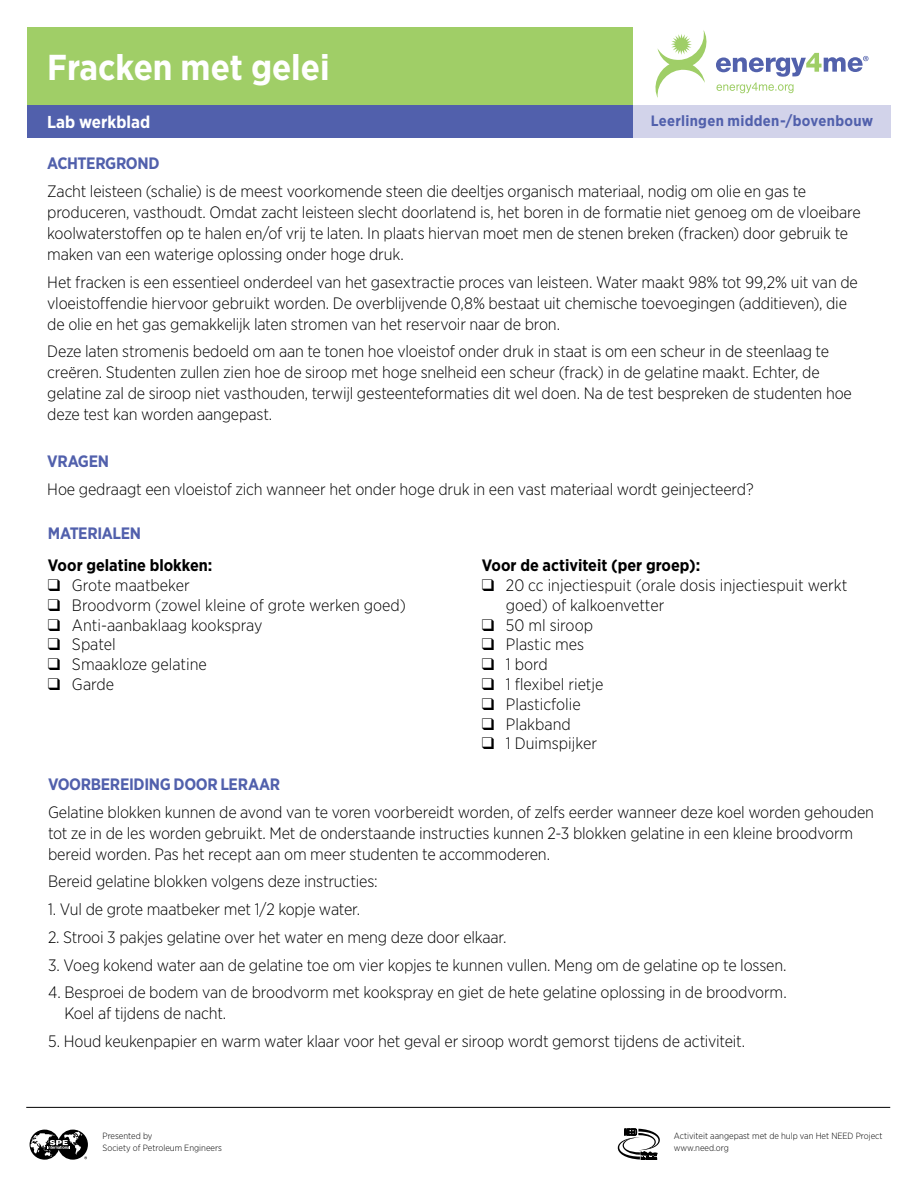
<style>
.page{position:relative;width:918px;height:1188px;background:#fff}
.page>*{position:absolute;margin:0;border:0;box-sizing:border-box;transform-origin:0 0}
.t1{font:700 36px "Gotham Narrow";color:#fff}
.t2{font:700 17.25px "Gotham Narrow";color:#fff}
.t3{font:300 16.5px/21px "Gotham Narrow";letter-spacing:-.01em;color:#000}
.t4{font:700 16.5px "Gotham Narrow";letter-spacing:-.02em;color:#5160ac}
.t5{font:700 16.5px "Gotham Narrow";color:#000}
.t6{font:700 15px "Gotham Narrow";letter-spacing:.02em;color:#5160ac}
.t7{font:300 9px/12px "Gotham Narrow";color:#000}
</style>
<div class="page">
<hr style="left:26px;top:1107px;width:864px;height:1px;background:#000">
<svg style="left:30px;top:1130px;width:58px;height:30px"></svg>
<svg style="left:618px;top:1128px;width:42px;height:32px"></svg>
<div style="left:633px;top:105px;width:258px;height:33px;background:#d2d3ea"></div>
<div style="left:27px;top:27px;width:606px;height:77px;background:#a0ce67"></div>
<div style="left:27px;top:105px;width:606px;height:33px;background:#5160ac"></div>
<svg style="left:656px;top:30px;width:212px;height:68px"></svg>
<h1 class="t1" style="left:47px;top:51px;width:284px">Fracken met gelei</h1>
<p class="t2" style="left:47px;top:114px;width:104px">Lab werkblad</p>
<p class="t6" style="left:651px;top:114px;width:224px">Leerlingen midden-/bovenbouw</p>
<p class="t4" style="left:47px;top:156px;width:114px">ACHTERGROND</p>
<p class="t3" style="left:47px;top:181px;width:815px">Zacht leisteen (schalie) is de meest voorkomende steen die deeltjes organisch materiaal, nodig om olie en gas te produceren, vasthoudt. Omdat zacht leisteen slecht doorlatend is, het boren in de formatie niet genoeg om de vloeibare koolwaterstoffen op te halen en/of vrij te laten. In plaats hiervan moet men de stenen breken (fracken) door gebruik te maken van een waterige oplossing onder hoge druk.</p>
<p class="t3" style="left:47px;top:272px;width:812px">Het fracken is een essentieel onderdeel van het gasextractie proces van leisteen. Water maakt 98% tot 99,2% uit van de vloeistoffendie hiervoor gebruikt worden. De overblijvende 0,8% bestaat uit chemische toevoegingen (additieven), die de olie en het gas gemakkelijk laten stromen van het reservoir naar de bron.</p>
<p class="t3" style="left:47px;top:342px;width:806px">Deze laten stromenis bedoeld om aan te tonen hoe vloeistof onder druk in staat is om een scheur in de steenlaag te creëren. Studenten zullen zien hoe de siroop met hoge snelheid een scheur (frack) in de gelatine maakt. Echter, de gelatine zal de siroop niet vasthouden, terwijl gesteenteformaties dit wel doen. Na de test bespreken de studenten hoe deze test kan worden aangepast.</p>
<p class="t4" style="left:47px;top:454px;width:63px">VRAGEN</p>
<p class="t3" style="left:47px;top:480px;width:708px">Hoe gedraagt een vloeistof zich wanneer het onder hoge druk in een vast materiaal wordt geinjecteerd?</p>
<p class="t4" style="left:48px;top:526px;width:95px">MATERIALEN</p>
<p class="t5" style="left:48px;top:558px;width:166px">Voor gelatine blokken:</p>
<p class="t3" style="left:48px;top:575px;width:143px">❑ Grote maatbeker</p>
<p class="t3" style="left:48px;top:595px;width:359px">❑ Broodvorm (zowel kleine of grote werken goed)</p>
<p class="t3" style="left:48px;top:615px;width:216px">❑ Anti-aanbaklaag kookspray</p>
<p class="t3" style="left:48px;top:635px;width:69px">❑ Spatel</p>
<p class="t3" style="left:48px;top:655px;width:160px">❑ Smaakloze gelatine</p>
<p class="t3" style="left:48px;top:674px;width:68px">❑ Garde</p>
<p class="t5" style="left:482px;top:558px;width:220px">Voor de activiteit (per groep):</p>
<p class="t3" style="left:506px;top:576px;width:343px;line-height:19.8px;text-indent:-24px">❑ 20 cc injectiespuit (orale dosis injectiespuit werkt goed) of kalkoenvetter</p>
<p class="t3" style="left:482px;top:615px;width:113px">❑ 50 ml siroop</p>
<p class="t3" style="left:482px;top:635px;width:104px">❑ Plastic mes</p>
<p class="t3" style="left:482px;top:655px;width:67px">❑ 1 bord</p>
<p class="t3" style="left:482px;top:674px;width:123px">❑ 1 flexibel rietje</p>
<p class="t3" style="left:482px;top:694px;width:100px">❑ Plasticfolie</p>
<p class="t3" style="left:482px;top:714px;width:90px">❑ Plakband</p>
<p class="t3" style="left:482px;top:734px;width:117px">❑ 1 Duimspijker</p>
<p class="t4" style="left:48px;top:777px;width:234px">VOORBEREIDING DOOR LERAAR</p>
<p class="t3" style="left:48px;top:802px;width:828px">Gelatine blokken kunnen de avond van te voren voorbereidt worden, of zelfs eerder wanneer deze koel worden gehouden tot ze in de les worden gebruikt. Met de onderstaande instructies kunnen 2-3 blokken gelatine in een kleine broodvorm bereid worden. Pas het recept aan om meer studenten te accommoderen.</p>
<p class="t3" style="left:48px;top:872px;width:331px">Bereid gelatine blokken volgens deze instructies:</p>
<p class="t3" style="left:48px;top:900px;width:314px">1. Vul de grote maatbeker met 1/2 kopje water.</p>
<p class="t3" style="left:48px;top:927px;width:460px">2. Strooi 3 pakjes gelatine over het water en meng deze door elkaar.</p>
<p class="t3" style="left:48px;top:955px;width:740px">3. Voeg kokend water aan de gelatine toe om vier kopjes te kunnen vullen. Meng om de gelatine op te lossen.</p>
<p class="t3" style="left:64px;top:983px;width:724px;text-indent:-16px">4. Besproei de bodem van de broodvorm met kookspray en giet de hete gelatine oplossing in de broodvorm.<br>Koel af tijdens de nacht.</p>
<p class="t3" style="left:48px;top:1032px;width:699px">5. Houd keukenpapier en warm water klaar voor het geval er siroop wordt gemorst tijdens de activiteit.</p>
<p class="t7" style="left:103px;top:1131px;width:121px">Presented by<br>Society of Petroleum Engineers</p>
<p class="t7" style="left:674px;top:1131px;width:210px">Activiteit aangepast met de hulp van Het NEED Project www.need.org</p>
</div>
